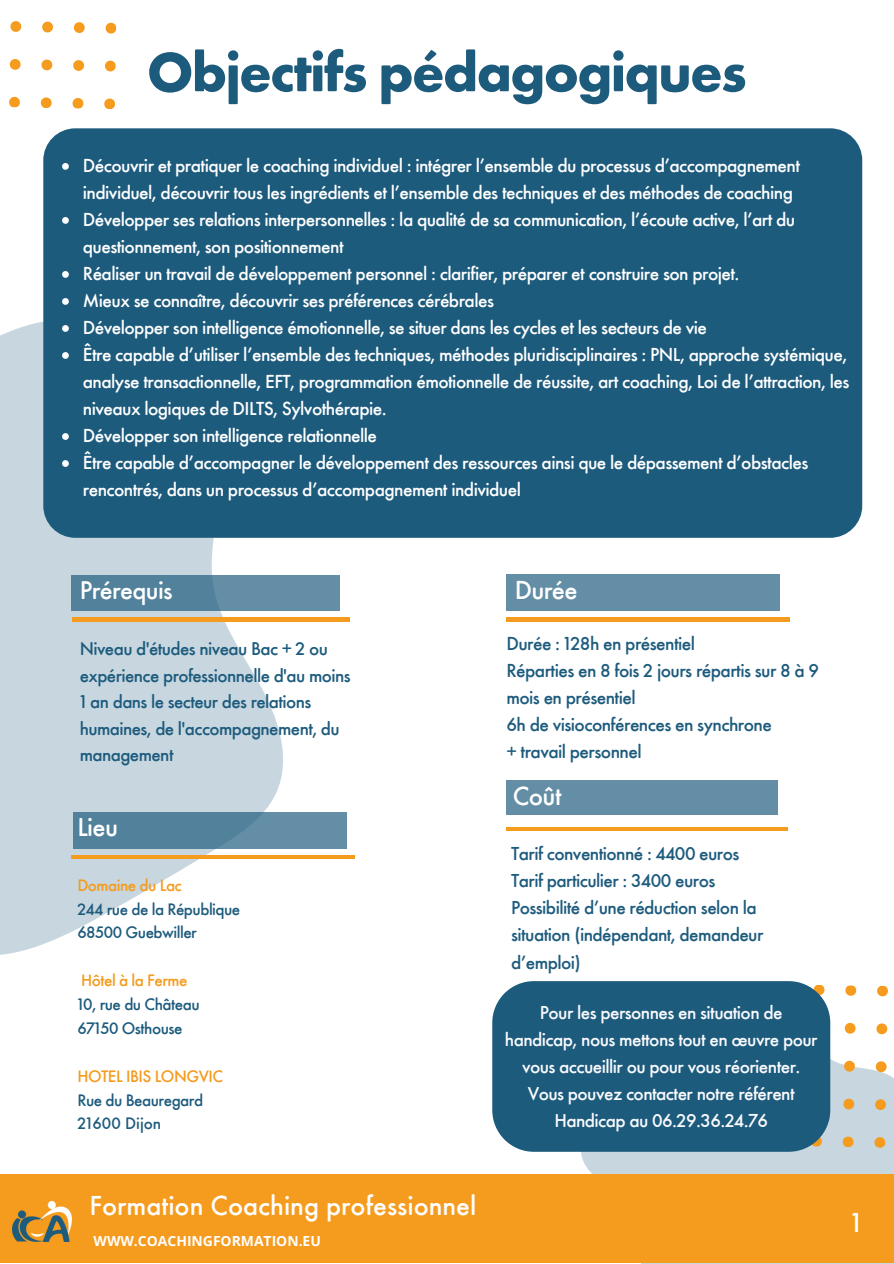
<style>
.page{position:relative;width:894px;height:1264px;background:#fff}
.page>*{position:absolute;margin:0;border:0;box-sizing:border-box;transform-origin:0 0}
.t1{font:700 57px "Futura Round";letter-spacing:-.03em;color:#1d5b7d}
.t2{font:500 28.35px "Futura Round";color:#fff}
.t3{font:500 27px "Futura Round";letter-spacing:-.025em;color:#fff}
.t4{font:500 26.55px "Futura Round";letter-spacing:-.025em;color:#fff}
.t5{font:500 19.5px/27px "Futura Round";letter-spacing:-.03em;color:#fff}
.t6{font:500 19.5px/27px "Futura Round";letter-spacing:-.03em;color:#1d5b7d}
.t7{font:500 19.35px/27px "Futura Round";letter-spacing:-.03em;color:#f9fafd;text-align:center}
.t8{font:500 19.35px/27px "Futura Round";letter-spacing:-.03em;color:#1d5b7d}
.t9{font:500 19.2px/26.5px "Futura Round";letter-spacing:-.03em;color:#1d5b7d}
.t10{font:500 17.25px/23.9px "Futura Round";letter-spacing:-.03em;color:#1d5b7d}
.t11{font:700 13.95px "Open Sans";color:#fff}
.s1{color:#f59b1d}
</style>
<div class="page">
<svg style="left:0;top:321px;width:284px;height:634px;fill:#c8d7df"></svg>
<hr style="left:506px;top:827px;width:281px;height:3px;background:#f59b1d">
<hr style="left:506px;top:618px;width:283px;height:3px;background:#f59b1d">
<div style="left:506px;top:574px;width:273px;height:36px;background:#638ea5"></div>
<div style="left:506px;top:779px;width:271px;height:35px;background:#638ea5"></div>
<div style="left:43px;top:128px;width:819px;height:410px;background:#1d5b7d;border-radius:32px"></div>
<svg style="left:580px;top:1019px;width:313px;height:244px;fill:#c8d7df"></svg>
<svg style="left:842px;top:1136px;width:11px;height:11px"></svg>
<svg style="left:843px;top:1098px;width:11px;height:11px"></svg>
<svg style="left:843px;top:1060px;width:11px;height:11px"></svg>
<svg style="left:844px;top:1022px;width:11px;height:11px"></svg>
<svg style="left:845px;top:985px;width:11px;height:10px"></svg>
<svg style="left:874px;top:1136px;width:11px;height:11px"></svg>
<svg style="left:874px;top:1099px;width:11px;height:11px"></svg>
<svg style="left:875px;top:1061px;width:11px;height:11px"></svg>
<svg style="left:876px;top:1023px;width:11px;height:11px"></svg>
<svg style="left:877px;top:986px;width:10px;height:10px"></svg>
<svg style="left:9px;top:97px;width:11px;height:11px"></svg>
<svg style="left:10px;top:59px;width:11px;height:11px"></svg>
<svg style="left:10px;top:21px;width:11px;height:11px"></svg>
<svg style="left:41px;top:97px;width:11px;height:11px"></svg>
<svg style="left:41px;top:59px;width:11px;height:11px"></svg>
<svg style="left:42px;top:22px;width:11px;height:11px"></svg>
<svg style="left:72px;top:98px;width:11px;height:11px"></svg>
<svg style="left:73px;top:60px;width:11px;height:11px"></svg>
<svg style="left:74px;top:22px;width:11px;height:11px"></svg>
<svg style="left:104px;top:98px;width:11px;height:11px"></svg>
<svg style="left:105px;top:61px;width:11px;height:11px"></svg>
<svg style="left:105px;top:23px;width:11px;height:11px"></svg>
<div style="left:0;top:1174px;width:893px;height:88px;background:#f59b1d"></div>
<img style="left:12px;top:1201px;width:60px;height:40px">
<div style="left:492px;top:981px;width:338px;height:170px;background:#1d5b7d"></div>
<hr style="left:72px;top:855px;width:282px;height:3px;background:#f59b1d">
<div style="left:73px;top:812px;width:273px;height:36px;background:linear-gradient(to right,#4c7d98,#648fa6)"></div>
<svg style="left:62px;top:163px;width:7px;height:7px"></svg>
<svg style="left:62px;top:217px;width:7px;height:7px"></svg>
<svg style="left:62px;top:271px;width:7px;height:7px"></svg>
<svg style="left:62px;top:298px;width:7px;height:7px"></svg>
<svg style="left:62px;top:325px;width:7px;height:7px"></svg>
<svg style="left:62px;top:352px;width:7px;height:7px"></svg>
<svg style="left:62px;top:433px;width:7px;height:7px"></svg>
<svg style="left:62px;top:460px;width:7px;height:7px"></svg>
<hr style="left:72px;top:618px;width:277px;height:3px;background:#f59b1d">
<div style="left:71px;top:575px;width:269px;height:36px;background:linear-gradient(to right,#4d7d98,#6791a7)"></div>
<p class="t1" style="left:147px;top:36px;width:601px">Objectifs pédagogiques</p>
<h3 class="t5" style="left:83px;top:151px;width:718px">Découvrir et pratiquer le coaching individuel : intégrer l’ensemble du processus d’accompagnement individuel, découvrir tous les ingrédients et l’ensemble des techniques et des méthodes de coaching</h3>
<h3 class="t5" style="left:83px;top:205px;width:713px">Développer ses relations interpersonnelles : la qualité de sa communication, l’écoute active, l’art du questionnement, son positionnement</h3>
<h2 class="t5" style="left:83px;top:259px;width:658px">Réaliser un travail de développement personnel : clarifier, préparer et construire son projet.</h2>
<h2 class="t5" style="left:83px;top:286px;width:412px">Mieux se connaître, découvrir ses préférences cérébrales</h2>
<h5 class="t5" style="left:83px;top:313px;width:625px">Développer son intelligence émotionnelle, se situer dans les cycles et les secteurs de vie</h5>
<h5 class="t5" style="left:83px;top:340px;width:767px;text-align:justify">Être capable d’utiliser l’ensemble des techniques, méthodes pluridisciplinaires : PNL, approche systémique, analyse transactionnelle, EFT, programmation émotionnelle de réussite, art coaching, Loi de l’attraction, les niveaux logiques de DILTS, Sylvothérapie.</h5>
<h5 class="t5" style="left:83px;top:421px;width:296px">Développer son intelligence relationnelle</h5>
<h3 class="t5" style="left:83px;top:448px;width:726px">Être capable d’accompagner le développement des ressources ainsi que le dépassement d’obstacles rencontrés, dans un processus d’accompagnement individuel</h3>
<p class="t4" style="left:80px;top:573px;width:94px">Prérequis</p>
<p class="t9" style="left:80px;top:635px;width:272px">Niveau d'études niveau Bac + 2 ou expérience professionnelle d'au moins<br>1 an dans le secteur des relations humaines, de l'accompagnement, du management</p>
<p class="t3" style="left:77px;top:810px;width:42px">Lieu</p>
<p class="t10" style="left:77px;top:872px;width:164px"><span class="s1">Domaine du Lac<br></span>244 rue de la République<br>68500 Guebwiller</p>
<p class="t10" style="left:77px;top:967px;width:124px"><span class="s1">Hôtel à la Ferme<br></span>10, rue du Château<br>67150 Osthouse</p>
<p class="t10" style="left:77px;top:1063px;width:147px"><span class="s1">HOTEL IBIS LONGVIC<br></span>Rue du Beauregard<br>21600 Dijon</p>
<h2 class="t2" style="left:89px;top:1187px;width:388px">Formation Coaching professionnel</h2>
<p class="t11" style="left:94px;top:1230px;width:229px">WWW.COACHINGFORMATION.EU</p>
<p class="t3" style="left:514px;top:572px;width:65px">Durée</p>
<p class="t6" style="left:506px;top:629px;width:314px">Durée : 128h en présentiel<br>Réparties en 8 fois 2 jours répartis sur 8 à 9 mois en présentiel<br>6h de visioconférences en synchrone<br>+ travail personnel</p>
<p class="t3" style="left:512px;top:778px;width:50px">Coût</p>
<p class="t8" style="left:511px;top:839px;width:254px">Tarif conventionné : 4400 euros<br>Tarif particulier : 3400 euros<br>Possibilité d’une réduction selon la situation (indépendant, demandeur d’emploi)</p>
<h3 class="t7" style="left:504px;top:998px;width:314px">Pour les personnes en situation de handicap, nous mettons tout en œuvre pour vous accueillir ou pour vous réorienter.<br>Vous pouvez contacter notre référent Handicap au 06.29.36.24.76</h3>
<h2 class="t2" style="left:850px;top:1204px;width:12px">1</h2>
</div>
